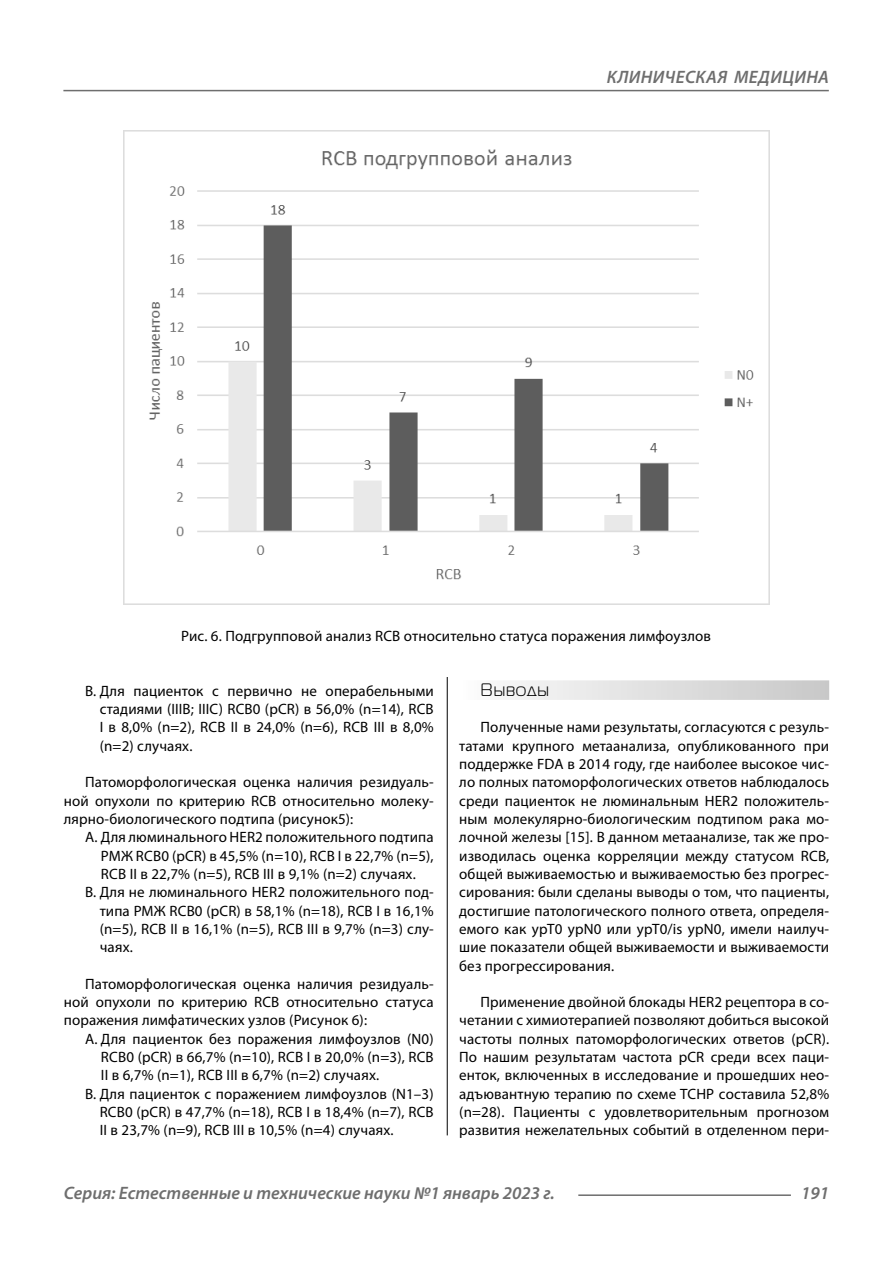
<style>
.page{position:relative;width:893px;height:1263px;background:#fff}
.page>*{position:absolute;margin:0;border:0;box-sizing:border-box;transform-origin:0 0}
.t1{font:italic 600 18px "Myriad Pro";color:#6e6e6e}
.Subheader{font:18px "Magistral C";letter-spacing:.05em;color:#000}
.Normal{font:15px/18.3px "Myriad Pro";letter-spacing:.01em;color:#000;text-align:justify}
.Normal_0{font:15px/18.3px "Myriad Pro";letter-spacing:.01em;color:#000;text-align:justify}
.podpis{font:15px "Myriad Pro";letter-spacing:.01em;color:#000}
</style>
<div class="page">
<hr style="left:447px;top:128px;width:1px;height:1007px;background:#000">
<div style="left:459px;top:680px;width:370px;height:20px;background:linear-gradient(to right,#fcfcfc,#c8c8c8)"></div>
<div style="left:63px;top:128px;width:766px;height:549px;background:#fff"></div>
<img style="left:123px;top:130px;width:646px;height:474px">
<hr style="left:578px;top:1194px;width:213px;height:2px;background:#6e6e6e">
<hr style="left:63px;top:90px;width:766px;height:1px;background:#6e6e6e">
<p class="t1" style="left:607px;top:66px;width:23px">Клиническая</p>
<p class="t1" style="left:734px;top:66px;width:13px">меди</p>
<p class="t1" style="left:782px;top:66px;width:25px">цина</p>
<p class="podpis" style="left:181px;top:626px;width:531px">Рис. 6. Подгрупповой анализ RCB относительно статуса поражения лимфоузлов</p>
<p class="Normal_0" style="left:100px;top:681px;width:336px;text-indent:-15px">B. Для пациенток с первично не операбельными стадиями (IIIB; IIIC) RCB0 (pCR) в 56,0% (n=14), RCB I в 8,0% (n=2), RCB II в 24,0% (n=6), RCB III в 8,0% (n=2) случаях.</p>
<p class="Normal" style="left:64px;top:773px;width:371px;text-indent:21px">Патоморфологическая оценка наличия резидуаль&shy;ной опухоли по критерию RCB относительно молеку&shy;лярно-биологического подтипа (рисунок5):</p>
<p class="Normal_0" style="left:101px;top:828px;width:334px;text-indent:-16px">A. Для люминального HER2 положительного подтипа РМЖ RCB0 (pCR) в 45,5% (n=10), RCB I в 22,7% (n=5), RCB II в 22,7% (n=5), RCB III в 9,1% (n=2) случаях.</p>
<p class="Normal_0" style="left:100px;top:883px;width:336px;text-indent:-15px">B. Для не люминального HER2 положительного под&shy;типа РМЖ RCB0 (pCR) в 58,1% (n=18), RCB I в 16,1% (n=5), RCB II в 16,1% (n=5), RCB III в 9,7% (n=3) слу&shy;чаях.</p>
<p class="Normal" style="left:64px;top:974px;width:371px;text-indent:21px">Патоморфологическая оценка наличия резидуаль&shy;ной опухоли по критерию RCB относительно статуса поражения лимфатических узлов (Рисунок 6):</p>
<p class="Normal_0" style="left:101px;top:1029px;width:334px;text-indent:-16px">A. Для пациенток без поражения лимфоузлов (N0)<br>RCB0 (pCR) в 66,7% (n=10), RCB I в 20,0% (n=3), RCB II в 6,7% (n=1), RCB III в 6,7% (n=2) случаях.</p>
<p class="Normal_0" style="left:100px;top:1084px;width:335px;text-indent:-15px">B. Для пациенток c поражением лимфоузлов (N1–3)<br>RCB0 (pCR) в 47,7% (n=18), RCB I в 18,4% (n=7), RCB II в 23,7% (n=9), RCB III в 10,5% (n=4) случаях.</p>
<p class="Subheader" style="left:480px;top:680px;width:70px">Выводы</p>
<p class="Normal" style="left:459px;top:718px;width:371px;text-indent:21px">Полученные нами результаты, согласуются с резуль&shy;татами крупного метаанализа, опубликованного при поддержке FDA в 2014 году, где наиболее высокое чис&shy;ло полных патоморфологических ответов наблюдалось среди пациенток не люминальным HER2 положитель&shy;ным молекулярно-биологическим подтипом рака мо&shy;лочной железы [15]. В данном метаанализе, так же про&shy;изводилась оценка корреляции между статусом RCB, общей выживаемостью и выживаемостью без прогрес&shy;сирования: были сделаны выводы о том, что пациенты, достигшие патологического полного ответа, определя&shy;емого как ypT0 ypN0 или ypT0/is ypN0, имели наилуч&shy;шие показатели общей выживаемости и выживаемости без прогрессирования.</p>
<p class="Normal" style="left:459px;top:993px;width:371px;text-indent:21px">Применение двойной блокады HER2 рецептора в со&shy;четании с химиотерапией позволяют добиться высокой частоты полных патоморфологических ответов (pCR).<br>По нашим результатам частота pCR среди всех паци&shy;енток, включенных в исследование и прошедших нео&shy;адъювантную терапию по схеме TCHP составила 52,8% (n=28). Пациенты с удовлетворительным прогнозом развития нежелательных событий в отделенном пери-</p>
<p class="t1" style="left:64px;top:1182px;width:493px">Серия: Естественные и технические науки №1 январь 2023 г.</p>
<p class="t1" style="left:801px;top:1182px;width:30px">191</p>
</div>
